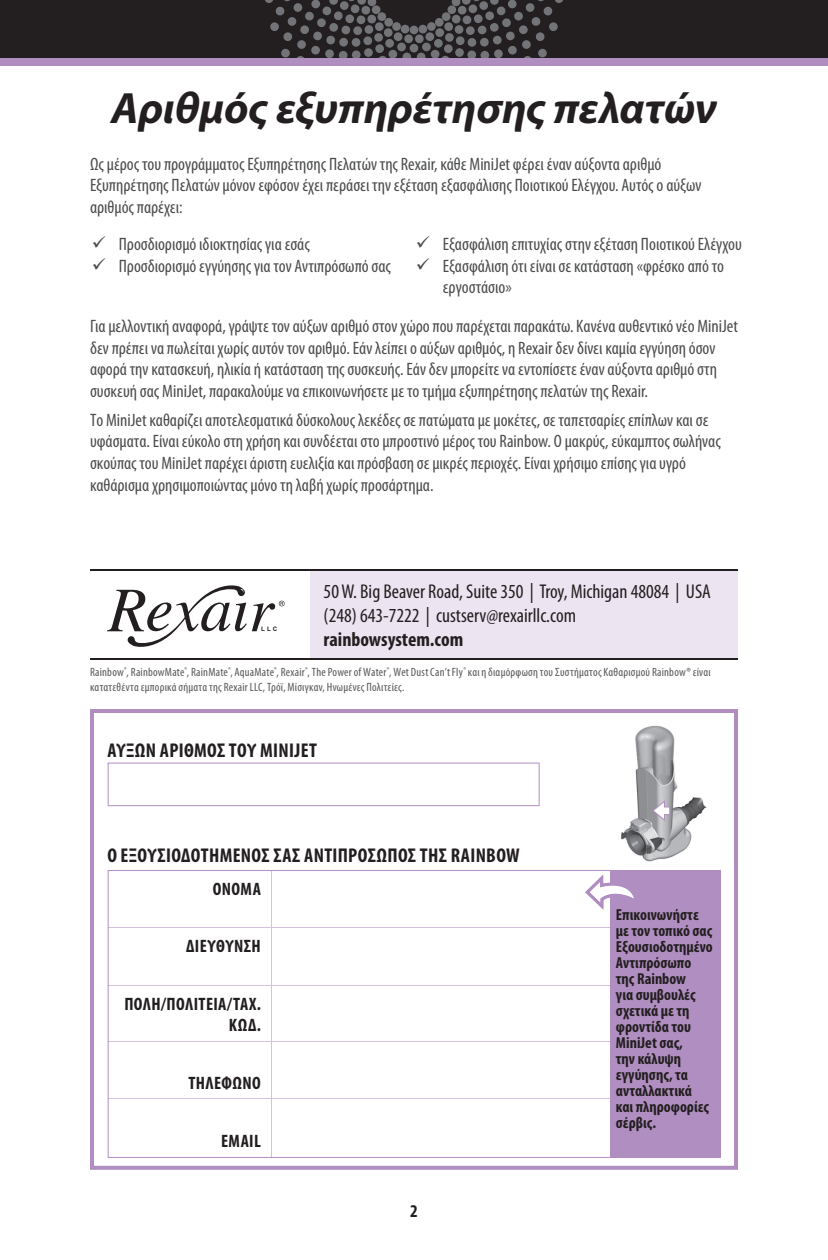
<style>
.page{position:relative;width:828px;height:1260px;background:#fff}
.page>*{position:absolute;margin:0;border:0;box-sizing:border-box;transform-origin:0 0}
.t1{font:italic 700 44px "Myriad Pro";color:#231f20}
.t2{font:condensed 20px/24px "Myriad Pro";color:#231f20}
.t3{font:700 condensed 20px "Myriad Pro";letter-spacing:.015em;color:#231f20}
.t4{font:condensed 18px/21.6px "Myriad Pro";color:#4b4c4d}
.t5{font:700 condensed 18px/21.6px "Myriad Pro";letter-spacing:.02em;color:#231f20;text-align:right}
.t6{font:700 condensed 16px/16px "Myriad Pro";color:#231f20}
.t7{font:condensed 12px/14.4px "Myriad Pro";letter-spacing:.02em;color:#57585a}
.t8{font:700 6.2px "Arial";color:#231f20}
</style>
<div class="page">
<div style="left:0;top:0;width:828px;height:58px;background:#231f20"></div>
<svg style="left:265px;top:0;width:298px;height:58px"></svg>
<div style="left:0;top:58px;width:828px;height:8px;background:#b18ec1"></div>
<svg style="left:90px;top:709px;width:648px;height:461px"></svg>
<svg style="left:108px;top:763px;width:432px;height:43px"></svg>
<svg style="left:108px;top:870px;width:502px;height:288px"></svg>
<div style="left:610px;top:870px;width:110px;height:288px;background:#b18ec1"></div>
<svg style="left:585px;top:874px;width:49px;height:36px"></svg>
<div style="left:310px;top:569px;width:428px;height:89px;background:#ece5f1"></div>
<svg style="left:107px;top:585px;width:178px;height:62px"></svg>
<hr style="left:90px;top:658px;width:648px;height:2px;background:#231f20">
<hr style="left:90px;top:569px;width:648px;height:2px;background:#231f20">
<img style="left:612px;top:721px;width:101px;height:143px">
<svg style="left:652px;top:800px;width:18px;height:21px"></svg>
<h1 class="t1" style="left:111px;top:80px;width:607px">Αριθμός εξυπηρέτησης πελατών</h1>
<p class="t4" style="left:90px;top:153px;width:613px">Ως μέρος του προγράμματος Εξυπηρέτησης Πελατών της Rexair, κάθε MiniJet φέρει έναν αύξοντα αριθμό<br>Εξυπηρέτησης Πελατών μόνον εφόσον έχει περάσει την εξέταση εξασφάλισης Ποιοτικού Ελέγχου. Αυτός ο αύξων αριθμός παρέχει:</p>
<p class="t4" style="left:92px;top:233px;width:220px">✓ Προσδιορισμό ιδιοκτησίας για εσάς</p>
<p class="t4" style="left:92px;top:255px;width:301px">✓ Προσδιορισμό εγγύησης για τον Αντιπρόσωπό σας</p>
<p class="t4" style="left:416px;top:233px;width:328px">✓ Εξασφάλιση επιτυχίας στην εξέταση Ποιοτικού Ελέγχου</p>
<p class="t4" style="left:443px;top:255px;width:283px;text-indent:-27px">✓ Εξασφάλιση ότι είναι σε κατάσταση «φρέσκο από το εργοστάσιο»</p>
<p class="t4" style="left:90px;top:315px;width:650px">Για μελλοντική αναφορά, γράψτε τον αύξων αριθμό στον χώρο που παρέχεται παρακάτω. Κανένα αυθεντικό νέο MiniJet δεν πρέπει να πωλείται χωρίς αυτόν τον αριθμό. Εάν λείπει ο αύξων αριθμός, η Rexair δεν δίνει καμία εγγύηση όσον αφορά την κατασκευή, ηλικία ή κατάσταση της συσκευής. Εάν δεν μπορείτε να εντοπίσετε έναν αύξοντα αριθμό στη συσκευή σας MiniJet, παρακαλούμε να επικοινωνήσετε με το τμήμα εξυπηρέτησης πελατών της Rexair.</p>
<p class="t4" style="left:90px;top:409px;width:632px">Το MiniJet καθαρίζει αποτελεσματικά δύσκολους λεκέδες σε πατώματα με μοκέτες, σε ταπετσαρίες επίπλων και σε υφάσματα. Είναι εύκολο στη χρήση και συνδέεται στο μπροστινό μέρος του Rainbow. Ο μακρύς, εύκαμπτος σωλήνας σκούπας του MiniJet παρέχει άριστη ευελιξία και πρόσβαση σε μικρές περιοχές. Είναι χρήσιμο επίσης για υγρό καθάρισμα χρησιμοποιώντας μόνο τη λαβή χωρίς προσάρτημα.</p>
<p class="t8" style="left:261px;top:625px;width:18px">LLC</p>
<p class="t2" style="left:324px;top:580px;width:389px">50 W. Big Beaver Road, Suite 350 | Troy, Michigan 48084 | USA (248) 643-7222 | custserv@rexairllc.com</p>
<p class="t3" style="left:324px;top:627px;width:141px">rainbowsystem.com</p>
<p class="t7" style="left:90px;top:665px;width:622px">Rainbow<sup>®</sup>, RainbowMate<sup>®</sup>, RainMate<sup>®</sup>, AquaMate<sup>®</sup>, Rexair<sup>®</sup>, The Power of Water<sup>®</sup>, Wet Dust Can’t Fly<sup>®</sup> και η διαμόρφωση του Συστήματος Καθαρισμού Rainbow® είναι κατατεθέντα εμπορικά σήματα της Rexair LLC, Τρόϊ, Μίσιγκαν, Ηνωμένες Πολιτείες.</p>
<p class="t3" style="left:107px;top:738px;width:211px">ΑΥΞΩΝ ΑΡΙΘΜΟΣ ΤΟΥ MINIJET</p>
<p class="t3" style="left:107px;top:843px;width:414px">Ο ΕΞΟΥΣΙΟΔΟΤΗΜΕΝΟΣ ΣΑΣ ΑΝΤΙΠΡΟΣΩΠΟΣ ΤΗΣ RAINBOW</p>
<p class="t5" style="left:213px;top:878px;width:50px">ΟΝΟΜΑ</p>
<p class="t5" style="left:186px;top:935px;width:76px">ΔΙΕΥΘΥΝΣΗ</p>
<p class="t5" style="left:124px;top:993px;width:138px">ΠΟΛΗ/ΠΟΛΙΤΕΙΑ/ΤΑΧ.<br>ΚΩΔ.</p>
<p class="t5" style="left:188px;top:1072px;width:74px">ΤΗΛΕΦΩΝΟ</p>
<p class="t5" style="left:221px;top:1130px;width:41px">EMAIL</p>
<p class="t5" style="left:410px;top:1199px;width:9px">2</p>
<p class="t6" style="left:616px;top:907px;width:98px">Επικοινωνήστε με τον τοπικό σας<br>Εξουσιοδοτημένο<br>Αντιπρόσωπο της Rainbow<br>για συμβουλές σχετικά με τη φροντίδα του<br>MiniJet σας,<br>την κάλυψη εγγύησης, τα ανταλλακτικά και πληροφορίες σέρβις.</p>
</div>
